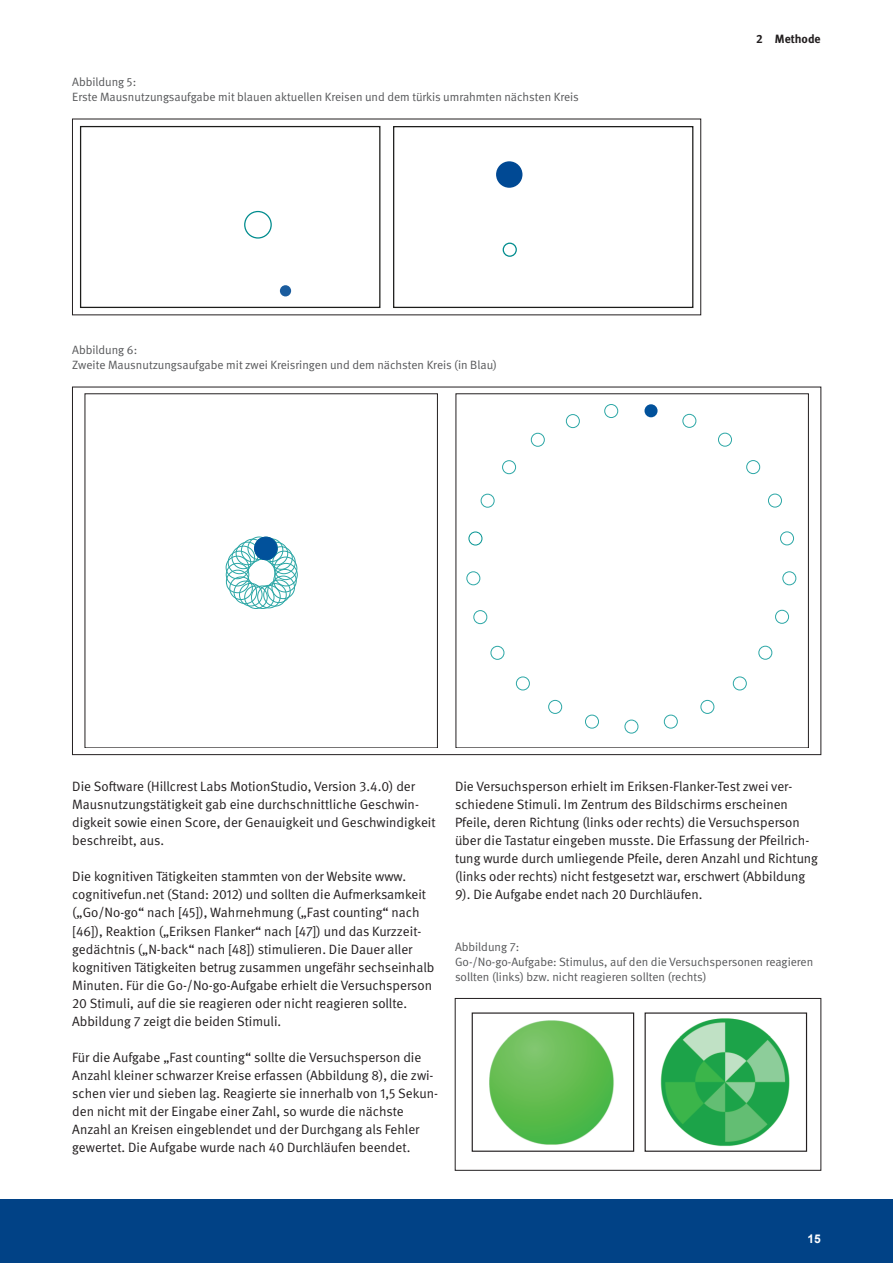
<style>
.page{position:relative;width:893px;height:1263px;background:#fff}
.page>*{position:absolute;margin:0;border:0;box-sizing:border-box;transform-origin:0 0}
.Grundtext{font:13.5px/18px "DGUV Meta";color:#231f20}
.Abbildungsüberschrif{font:12px/15px "DGUV Meta";color:#57585a}
.Abbildungsueberschri{font:12px/15px "DGUV Meta";color:#57585a}
.Kolumnentitel_rechts{font:700 12px "DGUV Meta";color:#231f20}
.t1{font:700 12px "Arial";color:#fff}
</style>
<div class="page">
<div style="left:0;top:1199px;width:893px;height:64px;background:#014286"></div>
<div style="left:244px;top:211px;width:28px;height:28px;border:1px solid #008c8e;border-radius:50%"></div>
<div style="left:280px;top:285px;width:11px;height:11px;background:#1a5c9e;border-radius:50%"></div>
<div style="left:503px;top:243px;width:14px;height:14px;border:1px solid #008c8e;border-radius:50%"></div>
<div style="left:496px;top:161px;width:26px;height:27px;background:#004994;border-radius:50%"></div>
<div style="left:74px;top:133px;width:32px;height:35px;border:2px solid #fff;border-radius:50%"></div>
<div style="left:677px;top:131px;width:23px;height:36px;border:2px solid #fff;border-radius:50%"></div>
<div style="left:80px;top:126px;width:300px;height:182px;border:1px solid #1d1d1b"></div>
<div style="left:393px;top:126px;width:300px;height:182px;border:1px solid #1d1d1b"></div>
<div style="left:251px;top:585px;width:23px;height:24px;border:1px solid #2ca7a6;border-radius:50%"></div>
<div style="left:257px;top:585px;width:24px;height:23px;border:1px solid #2ca7a6;border-radius:50%"></div>
<div style="left:263px;top:583px;width:24px;height:24px;border:1px solid #2ca7a6;border-radius:50%"></div>
<div style="left:267px;top:580px;width:24px;height:23px;border:1px solid #2ca7a6;border-radius:50%"></div>
<div style="left:271px;top:576px;width:24px;height:23px;border:1px solid #2ca7a6;border-radius:50%"></div>
<div style="left:273px;top:569px;width:24px;height:23px;border:1px solid #2ca7a6;border-radius:50%"></div>
<div style="left:274px;top:563px;width:24px;height:23px;border:1px solid #2ca7a6;border-radius:50%"></div>
<div style="left:274px;top:557px;width:23px;height:23px;border:1px solid #2ca7a6;border-radius:50%"></div>
<div style="left:272px;top:551px;width:24px;height:23px;border:1px solid #2ca7a6;border-radius:50%"></div>
<div style="left:269px;top:546px;width:24px;height:24px;border:1px solid #2ca7a6;border-radius:50%"></div>
<div style="left:265px;top:542px;width:23px;height:23px;border:1px solid #2ca7a6;border-radius:50%"></div>
<div style="left:247px;top:536px;width:24px;height:24px;border:1px solid #2ca7a6;border-radius:50%"></div>
<div style="left:241px;top:539px;width:23px;height:23px;border:1px solid #2ca7a6;border-radius:50%"></div>
<div style="left:236px;top:542px;width:23px;height:23px;border:1px solid #2ca7a6;border-radius:50%"></div>
<div style="left:232px;top:546px;width:23px;height:23px;border:1px solid #2ca7a6;border-radius:50%"></div>
<div style="left:228px;top:551px;width:23px;height:23px;border:1px solid #2ca7a6;border-radius:50%"></div>
<div style="left:226px;top:556px;width:23px;height:23px;border:1px solid #2ca7a6;border-radius:50%"></div>
<div style="left:226px;top:563px;width:23px;height:23px;border:1px solid #2ca7a6;border-radius:50%"></div>
<div style="left:226px;top:570px;width:23px;height:23px;border:1px solid #2ca7a6;border-radius:50%"></div>
<div style="left:229px;top:576px;width:24px;height:24px;border:1px solid #2ca7a6;border-radius:50%"></div>
<div style="left:234px;top:581px;width:23px;height:23px;border:1px solid #2ca7a6;border-radius:50%"></div>
<div style="left:239px;top:583px;width:24px;height:23px;border:1px solid #2ca7a6;border-radius:50%"></div>
<div style="left:244px;top:585px;width:24px;height:24px;border:1px solid #2ca7a6;border-radius:50%"></div>
<div style="left:260px;top:538px;width:23px;height:24px;border:1px solid #2ca7a6;border-radius:50%"></div>
<div style="left:255px;top:537px;width:22px;height:23px;background:#01519b;border-radius:50%"></div>
<div style="left:254px;top:537px;width:24px;height:23px;border:1px solid #01519b;border-radius:50%"></div>
<div style="left:604px;top:404px;width:14px;height:14px;border:1px solid #2ca7a6;border-radius:50%"></div>
<div style="left:566px;top:414px;width:14px;height:14px;border:1px solid #2ca7a6;border-radius:50%"></div>
<div style="left:531px;top:433px;width:14px;height:14px;border:1px solid #2ca7a6;border-radius:50%"></div>
<div style="left:502px;top:460px;width:14px;height:14px;border:1px solid #2ca7a6;border-radius:50%"></div>
<div style="left:481px;top:494px;width:14px;height:14px;border:1px solid #2ca7a6;border-radius:50%"></div>
<div style="left:468px;top:531px;width:14px;height:14px;border:1px solid #009391;border-radius:50%"></div>
<div style="left:466px;top:571px;width:14px;height:14px;border:1px solid #2ca7a6;border-radius:50%"></div>
<div style="left:473px;top:610px;width:14px;height:14px;border:1px solid #2ca7a6;border-radius:50%"></div>
<div style="left:490px;top:646px;width:14px;height:14px;border:1px solid #2ca7a6;border-radius:50%"></div>
<div style="left:516px;top:676px;width:14px;height:14px;border:1px solid #2ca7a6;border-radius:50%"></div>
<div style="left:548px;top:700px;width:14px;height:14px;border:1px solid #2ca7a6;border-radius:50%"></div>
<div style="left:585px;top:715px;width:14px;height:13px;border:1px solid #2ca7a6;border-radius:50%"></div>
<div style="left:624px;top:720px;width:14px;height:13px;border:1px solid #2ca7a6;border-radius:50%"></div>
<div style="left:664px;top:715px;width:14px;height:13px;border:1px solid #2ca7a6;border-radius:50%"></div>
<div style="left:700px;top:700px;width:14px;height:14px;border:1px solid #2ca7a6;border-radius:50%"></div>
<div style="left:733px;top:676px;width:14px;height:14px;border:1px solid #2ca7a6;border-radius:50%"></div>
<div style="left:758px;top:646px;width:14px;height:14px;border:1px solid #2ca7a6;border-radius:50%"></div>
<div style="left:775px;top:610px;width:14px;height:14px;border:1px solid #2ca7a6;border-radius:50%"></div>
<div style="left:782px;top:571px;width:14px;height:14px;border:1px solid #2ca7a6;border-radius:50%"></div>
<div style="left:780px;top:531px;width:14px;height:14px;border:1px solid #2ca7a6;border-radius:50%"></div>
<div style="left:768px;top:494px;width:14px;height:13px;border:1px solid #2ca7a6;border-radius:50%"></div>
<div style="left:746px;top:460px;width:14px;height:14px;border:1px solid #2ca7a6;border-radius:50%"></div>
<div style="left:718px;top:433px;width:14px;height:14px;border:1px solid #2ca7a6;border-radius:50%"></div>
<div style="left:682px;top:414px;width:14px;height:14px;border:1px solid #2ca7a6;border-radius:50%"></div>
<div style="left:644px;top:404px;width:14px;height:13px;background:#01519b;border-radius:50%"></div>
<img style="left:471px;top:1012px;width:337px;height:140px">
<div style="left:472px;top:1012px;width:162px;height:140px;border:1px solid #231f20"></div>
<div style="left:645px;top:1012px;width:162px;height:140px;border:1px solid #231f20"></div>
<div style="left:455px;top:998px;width:366px;height:172px;border:1px solid #231f20"></div>
<p class="Abbildungsüberschrif" style="left:72px;top:75px;width:508px">Abbildung 5:<br>Erste Mausnutzungsaufgabe mit blauen aktuellen Kreisen und dem türkis umrahmten nächsten Kreis</p>
<p class="Abbildungsüberschrif" style="left:72px;top:343px;width:426px">Abbildung 6:<br>Zweite Mausnutzungsaufgabe mit zwei Kreisringen und dem nächsten Kreis (in Blau)</p>
<p class="Kolumnentitel_rechts" style="left:756px;top:32px;width:66px">2 Methode</p>
<p class="Grundtext" style="left:72px;top:778px;width:365px">Die Software (Hillcrest Labs MotionStudio, Version 3.4.0) der Mausnutzungstätigkeit gab eine durchschnittliche Geschwin&shy;digkeit sowie einen Score, der Genauigkeit und Geschwindigkeit beschreibt, aus.</p>
<p class="Grundtext" style="left:72px;top:868px;width:364px">Die kognitiven Tätigkeiten stammten von der Website www. cognitivefun.net (Stand: 2012) und sollten die Aufmerksamkeit („Go/No-go“ nach [45]), Wahrnehmung („Fast counting“ nach [46]), Reaktion („Eriksen Flanker“ nach [47]) und das Kurzzeit&shy;gedächtnis („N-back“ nach [48]) stimulieren. Die Dauer aller kognitiven Tätigkeiten betrug zusammen ungefähr sechseinhalb Minuten. Für die Go-/No-go-Aufgabe erhielt die Versuchsperson 20 Stimuli, auf die sie reagieren oder nicht reagieren sollte.<br>Abbildung 7 zeigt die beiden Stimuli.</p>
<p class="Grundtext" style="left:72px;top:1049px;width:367px">Für die Aufgabe „Fast counting“ sollte die Versuchsperson die Anzahl kleiner schwarzer Kreise erfassen (Abbildung 8), die zwi&shy;schen vier und sieben lag. Reagierte sie innerhalb von 1,5 Sekun&shy;den nicht mit der Eingabe einer Zahl, so wurde die nächste Anzahl an Kreisen eingeblendet und der Durchgang als Fehler gewertet. Die Aufgabe wurde nach 40 Durchläufen beendet.</p>
<p class="Grundtext" style="left:455px;top:778px;width:365px">Die Versuchsperson erhielt im Eriksen-Flanker-Test zwei ver&shy;schiedene Stimuli. Im Zentrum des Bildschirms erscheinen Pfeile, deren Richtung (links oder rechts) die Versuchsperson über die Tastatur eingeben musste. Die Erfassung der Pfeilrich&shy;tung wurde durch umliegende Pfeile, deren Anzahl und Richtung (links oder rechts) nicht festgesetzt war, erschwert (Abbildung 9). Die Aufgabe endet nach 20 Durchläufen.</p>
<p class="Abbildungsueberschri" style="left:455px;top:939px;width:360px">Abbildung 7:<br>Go-/No-go-Aufgabe: Stimulus, auf den die Versuchspersonen reagieren sollten (links) bzw. nicht reagieren sollten (rechts)</p>
<p class="t1" style="left:807px;top:1230px;width:15px">15</p>
</div>
